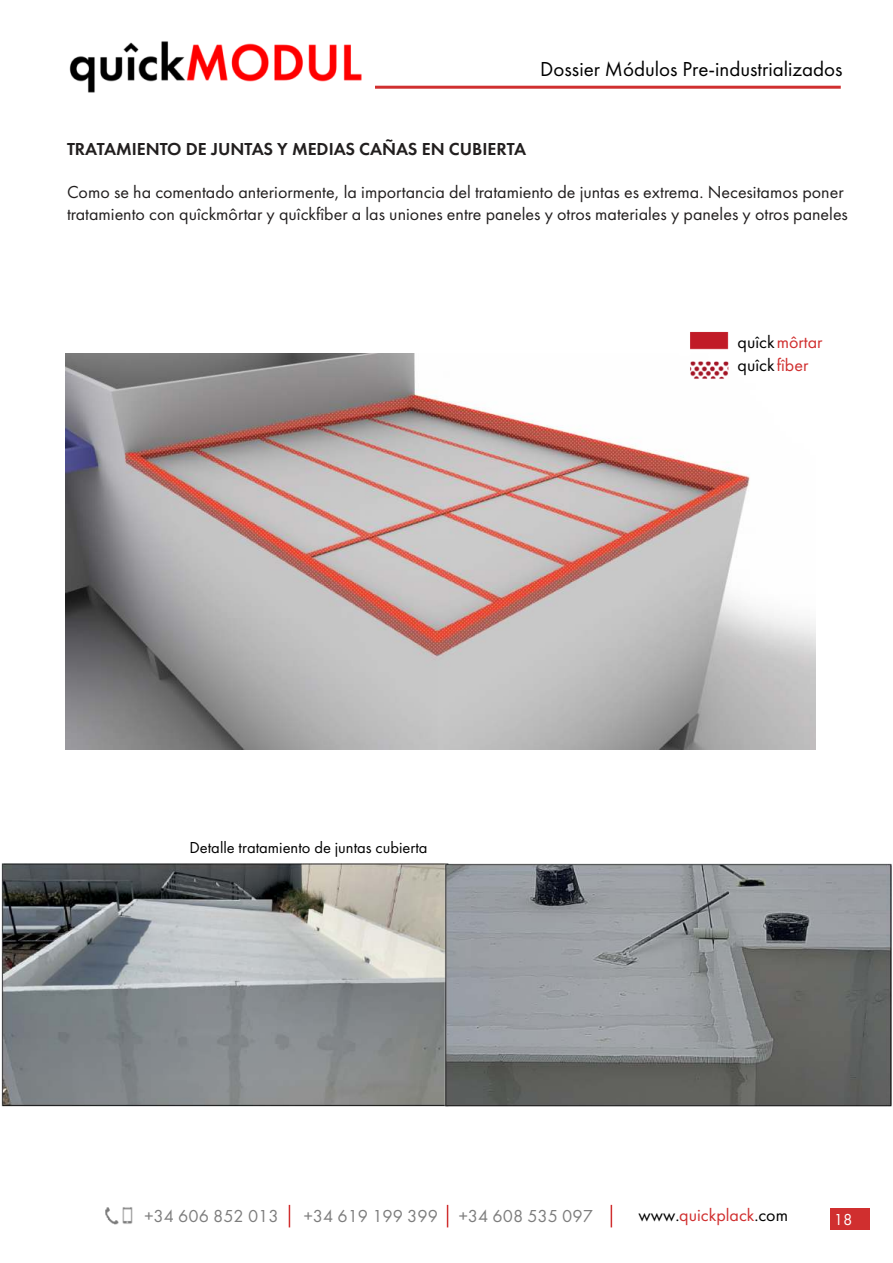
<style>
.page{position:relative;width:893px;height:1263px;background:#fff}
.page>*{position:absolute;margin:0;border:0;box-sizing:border-box;transform-origin:0 0}
.t1{font:21px "Futura PT";color:#000}
.t2{font:18px/21.6px "Futura PT";color:#221f1f}
.t3{font:18px/23px "Futura PT";color:#000}
.t4{font:600 18px "Futura PT";color:#221f1f}
.t5{font:18px/23px "Futura PT";color:#d02f2f}
.t6{font:18px "Futura PT";color:#7d7d7d}
.t7{font:16.5px "Futura PT";color:#000}
.t8{font:16.5px "Futura PT";color:#fff}
.s1{color:#000}
</style>
<div class="page">
<img style="left:65px;top:353px;width:751px;height:396px">
<img style="left:680px;top:331px;width:57px;height:59px">
<hr style="left:351px;top:86px;width:490px;height:3px;background:#d02f2f">
<svg style="left:289px;top:1205px;width:1px;height:22px"></svg>
<svg style="left:447px;top:1205px;width:1px;height:22px"></svg>
<img style="left:105px;top:1207px;width:13px;height:17px">
<img style="left:122px;top:1207px;width:11px;height:17px">
<img style="left:69px;top:41px;width:305px;height:52px">
<svg style="left:611px;top:1205px;width:1px;height:22px"></svg>
<div style="left:831px;top:1208px;width:39px;height:21px;background:#d02f2f"></div>
<img style="left:1px;top:863px;width:440px;height:244px">
<img style="left:441px;top:863px;width:451px;height:244px">
<p class="t1" style="left:540px;top:59px;width:304px">Dossier Módulos Pre-industrializados</p>
<p class="t3" style="left:64px;top:135px;width:445px">TRATAMIENTO DE JUNTAS Y MEDIAS CAÑAS EN CUBIERTA</p>
<p class="t4" style="left:67px;top:139px;width:461px">TRATAMIENTO DE JUNTAS Y MEDIAS CAÑAS EN CUBIERTA</p>
<p class="t2" style="left:67px;top:182px;width:782px">Como se ha comentado anteriormente, la importancia del tratamiento de juntas es extrema. Necesitamos poner tratamiento con quîckmôrtar y quîckfîber a las uniones entre paneles y otros materiales y paneles y otros paneles</p>
<p class="t3" style="left:71px;top:179px;width:769px">Se deben instalar tratamientos de medias cañas en el perímetro de la cubierta para fortalecer la unión entre el forjado y el parapeto .</p>
<p class="t7" style="left:189px;top:839px;width:240px">Detalle tratamiento de juntas cubierta</p>
<p class="t5" style="left:737px;top:331px;width:87px"><span class="s1">quîck</span>môrtar <span class="s1">quîck</span> fîber</p>
<p class="t6" style="left:145px;top:1207px;width:136px">+34 606 852 013</p>
<p class="t6" style="left:304px;top:1207px;width:291px">+34 619 199 399 +34 608 535 097</p>
<p class="t5" style="left:638px;top:1204px;width:151px"><span class="s1">www.</span>quickplack<span class="s1">.com</span></p>
<p class="t8" style="left:834px;top:1211px;width:20px">18</p>
</div>
